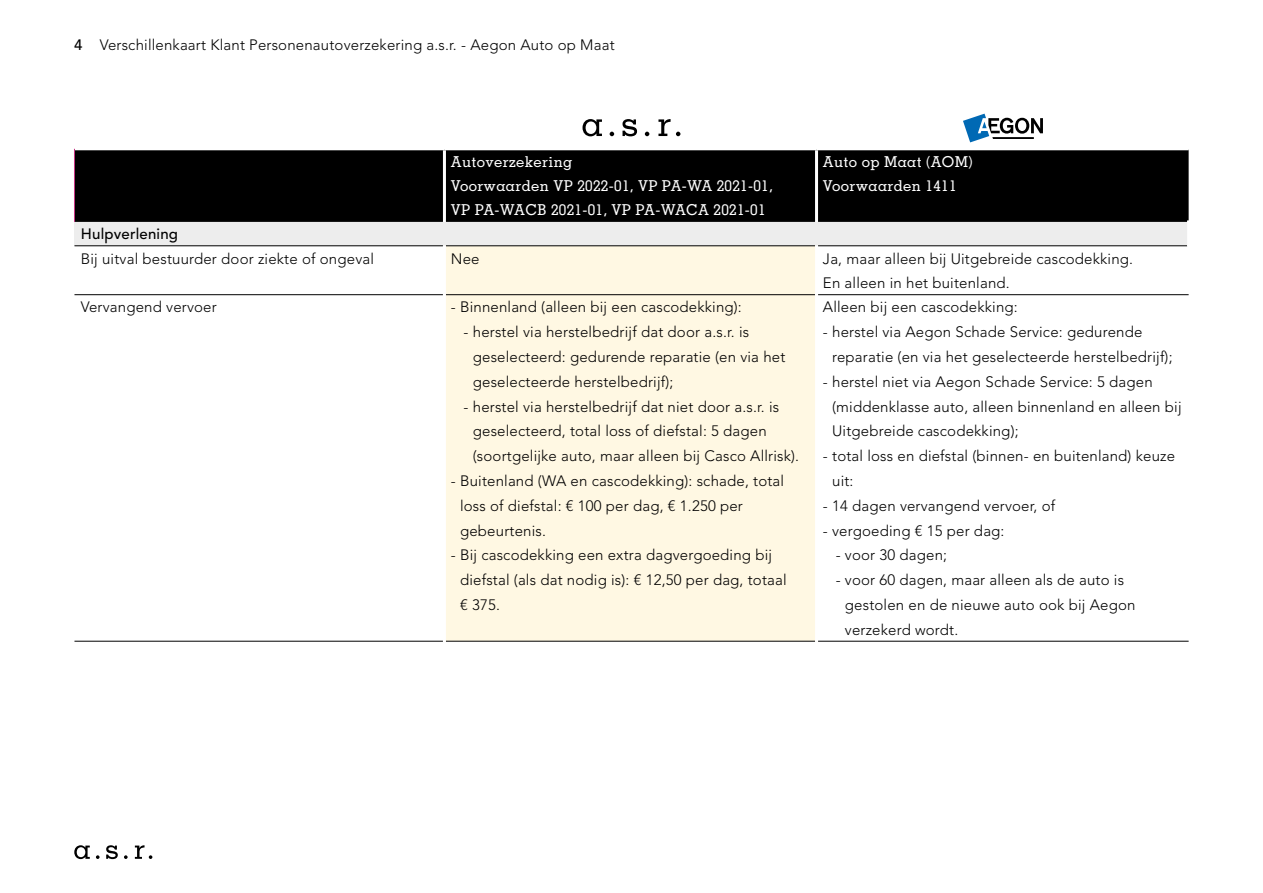
<style>
.page{position:relative;width:1263px;height:893px;background:#fff}
.page>*{position:absolute;margin:0;border:0;box-sizing:border-box;transform-origin:0 0}
.Platte_tekst_tabel_10_3_Avenir_light__VK{font:300 15px/24.8px "Avenir LT Std";letter-spacing:.01em;color:#000}
.Kopje_tabel_10_3_Memphis_medium__VK{font:500 15px "Memphis LT Std";letter-spacing:.025em;color:#fff}
.Platte_tekst_tabel_10_3_Avenir_light__VK-2{font:500 15px "Avenir LT Std";letter-spacing:.01em;color:#000}
.s1{font-weight:500}
</style>
<div class="page">
<svg style="left:645px;top:132px;width:4px;height:4px"></svg>
<svg style="left:658px;top:119px;width:22px;height:17px"></svg>
<svg style="left:610px;top:132px;width:4px;height:4px"></svg>
<svg style="left:582px;top:119px;width:20px;height:17px"></svg>
<svg style="left:622px;top:119px;width:15px;height:17px"></svg>
<svg style="left:963px;top:114px;width:80px;height:28px"></svg>
<div style="left:75px;top:150px;width:1113px;height:70px;background:#000"></div>
<div style="left:74px;top:221px;width:1114px;height:25px;background:#ededed"></div>
<div style="left:446px;top:247px;width:369px;height:394px;background:#fff8e3"></div>
<svg style="left:818px;top:295px;width:370px;height:346px"></svg>
<hr style="left:443px;top:150px;width:3px;height:72px;background:#fff">
<hr style="left:815px;top:150px;width:3px;height:72px;background:#fff">
<hr style="left:75px;top:220px;width:368px;height:2px;background:#000">
<hr style="left:446px;top:220px;width:369px;height:2px;background:#000">
<hr style="left:818px;top:220px;width:369px;height:2px;background:#000">
<hr style="left:74px;top:246px;width:369px;height:1px;background:#000">
<hr style="left:446px;top:246px;width:369px;height:1px;background:#000">
<hr style="left:818px;top:246px;width:369px;height:1px;background:#000">
<hr style="left:74px;top:294px;width:369px;height:1px;background:#000">
<hr style="left:446px;top:294px;width:369px;height:1px;background:#000">
<hr style="left:818px;top:294px;width:370px;height:1px;background:#000">
<hr style="left:74px;top:641px;width:369px;height:1px;background:#000">
<hr style="left:446px;top:641px;width:369px;height:1px;background:#000">
<hr style="left:818px;top:641px;width:370px;height:1px;background:#000">
<hr style="left:74px;top:149px;width:1px;height:73px;background:#c73584">
<hr style="left:1187px;top:220px;width:3px;height:26px;background:#fff">
<svg style="left:124px;top:855px;width:4px;height:4px"></svg>
<svg style="left:135px;top:845px;width:17px;height:14px"></svg>
<svg style="left:96px;top:855px;width:4px;height:4px"></svg>
<svg style="left:74px;top:845px;width:16px;height:14px"></svg>
<svg style="left:106px;top:845px;width:12px;height:14px"></svg>
<p class="Platte_tekst_tabel_10_3_Avenir_light__VK" style="left:74px;top:32px;width:542px"><span class="s1">4</span> Verschillenkaart Klant Personenautoverzekering a.s.r. - Aegon Auto op Maat</p>
<p class="Kopje_tabel_10_3_Memphis_medium__VK" style="left:451px;top:152px;width:123px">Autoverzekering</p>
<p class="Kopje_tabel_10_3_Memphis_medium__VK" style="left:451px;top:176px;width:324px">Voorwaarden VP 2022-01, VP PA-WA 2021-01,</p>
<p class="Kopje_tabel_10_3_Memphis_medium__VK" style="left:451px;top:200px;width:316px">VP PA-WACB 2021-01, VP PA-WACA 2021-01</p>
<p class="Kopje_tabel_10_3_Memphis_medium__VK" style="left:823px;top:152px;width:151px">Auto op Maat (AOM)</p>
<p class="Kopje_tabel_10_3_Memphis_medium__VK" style="left:823px;top:176px;width:135px">Voorwaarden 1411</p>
<p class="Platte_tekst_tabel_10_3_Avenir_light__VK-2" style="left:81px;top:226px;width:99px">Hulpverlening</p>
<p class="Platte_tekst_tabel_10_3_Avenir_light__VK" style="left:81px;top:246px;width:295px">Bij uitval bestuurder door ziekte of ongeval</p>
<p class="Platte_tekst_tabel_10_3_Avenir_light__VK" style="left:451px;top:246px;width:30px">Nee</p>
<p class="Platte_tekst_tabel_10_3_Avenir_light__VK" style="left:823px;top:246px;width:312px">Ja, maar alleen bij Uitgebreide cascodekking.<br>En alleen in het buitenland.</p>
<p class="Platte_tekst_tabel_10_3_Avenir_light__VK" style="left:81px;top:295px;width:137px">Vervangend vervoer</p>
<p class="Platte_tekst_tabel_10_3_Avenir_light__VK" style="left:451px;top:295px;width:292px">- Binnenland (alleen bij een cascodekking):</p>
<p class="Platte_tekst_tabel_10_3_Avenir_light__VK" style="left:473px;top:320px;width:314px;text-indent:-9px">- herstel via herstelbedrijf dat door a.s.r. is geselecteerd: gedurende reparatie (en via het geselecteerde herstelbedrijf);</p>
<p class="Platte_tekst_tabel_10_3_Avenir_light__VK" style="left:473px;top:394px;width:328px;text-indent:-9px">- herstel via herstelbedrijf dat niet door a.s.r. is geselecteerd, total loss of diefstal: 5 dagen (soortgelijke auto, maar alleen bij Casco Allrisk).</p>
<p class="Platte_tekst_tabel_10_3_Avenir_light__VK" style="left:460px;top:468px;width:326px;text-indent:-9px">- Buitenland (WA en cascodekking): schade, total loss of diefstal: € 100 per dag, € 1.250 per gebeurtenis.</p>
<p class="Platte_tekst_tabel_10_3_Avenir_light__VK" style="left:460px;top:543px;width:328px;text-indent:-9px">- Bij cascodekking een extra dagvergoeding bij diefstal (als dat nodig is): € 12,50 per dag, totaal € 375.</p>
<p class="Platte_tekst_tabel_10_3_Avenir_light__VK" style="left:823px;top:295px;width:196px">Alleen bij een cascodekking:</p>
<p class="Platte_tekst_tabel_10_3_Avenir_light__VK" style="left:832px;top:320px;width:342px;text-indent:-9px">- herstel via Aegon Schade Service: gedurende reparatie (en via het geselecteerde herstelbedrijf);</p>
<p class="Platte_tekst_tabel_10_3_Avenir_light__VK" style="left:832px;top:369px;width:351px;text-indent:-9px">- herstel niet via Aegon Schade Service: 5 dagen (middenklasse auto, alleen binnenland en alleen bij<br>Uitgebreide cascodekking);</p>
<p class="Platte_tekst_tabel_10_3_Avenir_light__VK" style="left:832px;top:444px;width:344px;text-indent:-9px">- total loss en diefstal (binnen- en buitenland) keuze uit:</p>
<p class="Platte_tekst_tabel_10_3_Avenir_light__VK" style="left:823px;top:493px;width:234px">- 14 dagen vervangend vervoer, of</p>
<p class="Platte_tekst_tabel_10_3_Avenir_light__VK" style="left:823px;top:518px;width:183px">- vergoeding € 15 per dag:</p>
<p class="Platte_tekst_tabel_10_3_Avenir_light__VK" style="left:836px;top:543px;width:113px">- voor 30 dagen;</p>
<p class="Platte_tekst_tabel_10_3_Avenir_light__VK" style="left:845px;top:568px;width:292px;text-indent:-9px">- voor 60 dagen, maar alleen als de auto is gestolen en de nieuwe auto ook bij Aegon verzekerd wordt.</p>
</div>
